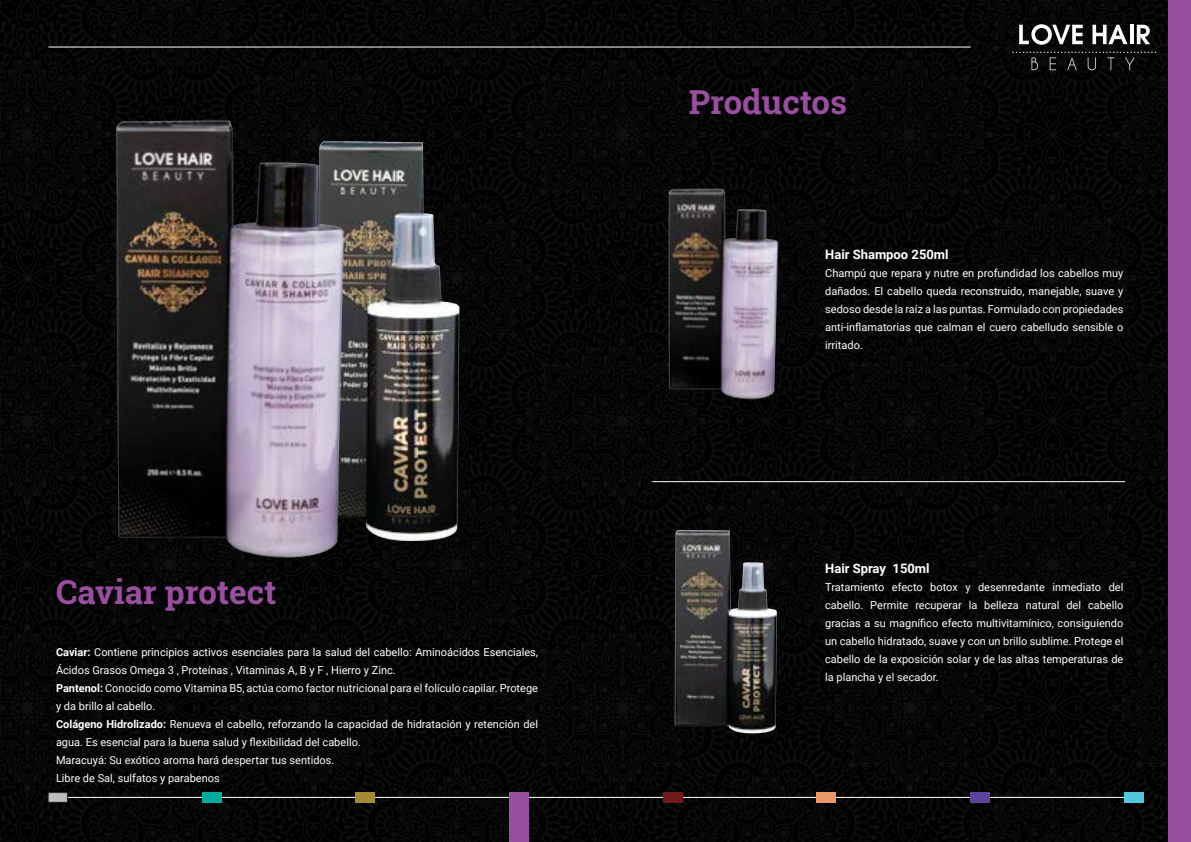
<style>
.page{position:relative;width:1191px;height:842px;background:#fff}
.page>*{position:absolute;margin:0;border:0;box-sizing:border-box;transform-origin:0 0}
.t1{font:700 33px "Roboto Slab";color:#9a4e9f}
.t2{font:700 13px "Roboto";color:#fff}
.t3{font:11px/18px "Roboto";color:#fff}
.s1{font-weight:700}
</style>
<div class="page">
<img style="left:0;top:0;width:1168px;height:842px">
<hr style="left:48px;top:47px;width:922px;height:1px;background:#fff">
<svg style="left:1019px;top:24px;width:63px;height:21px"></svg>
<svg style="left:1092px;top:25px;width:35px;height:19px"></svg>
<hr style="left:1130px;top:25px;width:3px;height:19px;background:#fff">
<svg style="left:1136px;top:25px;width:14px;height:19px"></svg>
<svg style="left:1012px;top:52px;width:144px;height:18px;background:#151515"></svg>
<img style="left:359px;top:129px;width:132px;height:419px">
<hr style="left:58px;top:797px;width:1075px;height:1px;background:#fff">
<div style="left:48px;top:793px;width:19px;height:9px;background:#bdbdbe"></div>
<div style="left:48px;top:792px;width:20px;height:11px;border:1px solid #231f20"></div>
<div style="left:202px;top:792px;width:19px;height:11px;background:#00ab9b"></div>
<div style="left:355px;top:792px;width:20px;height:11px;background:#a48937"></div>
<div style="left:509px;top:792px;width:20px;height:50px;background:#9a4e9f"></div>
<div style="left:663px;top:792px;width:19px;height:11px;background:#721b1d"></div>
<div style="left:816px;top:792px;width:20px;height:11px;background:#e89967"></div>
<div style="left:970px;top:792px;width:20px;height:11px;background:#5f439b"></div>
<div style="left:1124px;top:792px;width:19px;height:11px;background:#53c7db"></div>
<hr style="left:652px;top:481px;width:473px;height:1px;background:#fff">
<img style="left:664px;top:523px;width:120px;height:218px">
<div style="left:1168px;top:0;width:23px;height:842px;background:#9a4e9f"></div>
<img style="left:663px;top:183px;width:121px;height:222px">
<img style="left:105px;top:106px;width:254px;height:464px">
<p class="t1" style="left:56px;top:569px;width:222px">Caviar protect</p>
<p class="t3" style="left:56px;top:643px;width:483px"><span class="s1">Caviar:</span> Contiene principios activos esenciales para la salud del cabello: Aminoácidos Esenciales,<br>Ácidos Grasos Omega 3 , Proteínas , Vitaminas A, B y F , Hierro y Zinc.</p>
<p class="t3" style="left:56px;top:679px;width:483px"><span class="s1">Pantenol:</span> Conocido como Vitamina B5, actúa como factor nutricional para el folículo capilar. Protege y da brillo al cabello.</p>
<p class="t3" style="left:56px;top:715px;width:483px"><span class="s1">Colágeno Hidrolizado:</span> Renueva el cabello, reforzando la capacidad de hidratación y retención del agua. Es esencial para la buena salud y flexibilidad del cabello.</p>
<p class="t3" style="left:56px;top:751px;width:280px">Maracuyá: Su exótico aroma hará despertar tus sentidos.</p>
<p class="t3" style="left:56px;top:769px;width:165px">Libre de Sal, sulfatos y parabenos</p>
<p class="t1" style="left:689px;top:80px;width:160px">Productos</p>
<p class="t2" style="left:825px;top:246px;width:125px">Hair Shampoo 250ml</p>
<p class="t3" style="left:825px;top:264px;width:300px;text-align:justify">Champú que repara y nutre en profundidad los cabellos muy dañados. El cabello queda reconstruido, manejable, suave y sedoso desde la raíz a las puntas. Formulado con propiedades anti-inflamatorias que calman el cuero cabelludo sensible o irritado.</p>
<p class="t2" style="left:825px;top:559px;width:106px">Hair Spray 150ml</p>
<p class="t3" style="left:825px;top:577px;width:300px;text-align:justify">Tratamiento efecto botox y desenredante inmediato del cabello. Permite recuperar la belleza natural del cabello gracias a su magnífico efecto multivitamínico, consiguiendo un cabello hidratado, suave y con un brillo sublime. Protege el cabello de la exposición solar y de las altas temperaturas de la plancha y el secador.</p>
</div>
